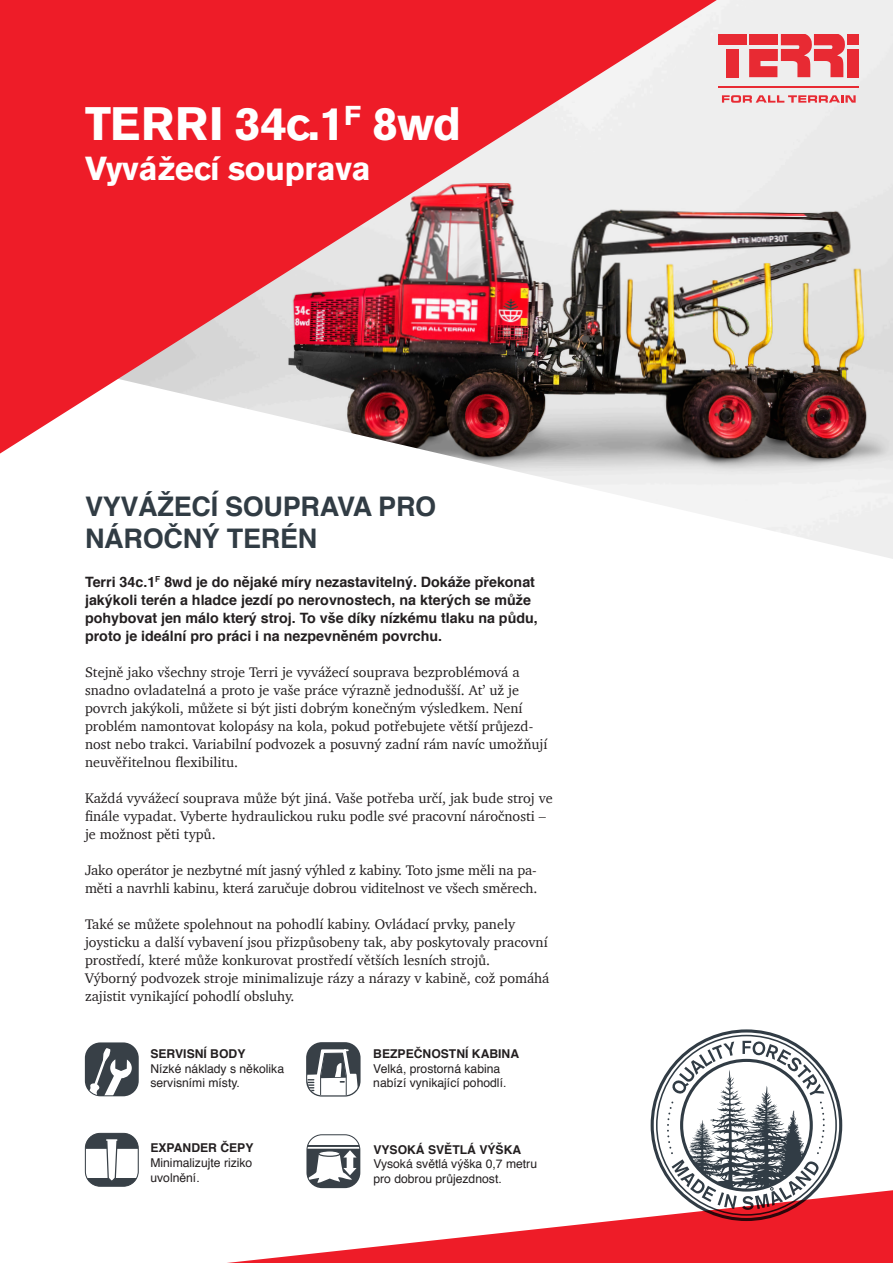
<style>
.page{position:relative;width:893px;height:1263px;background:#fff}
.page>*{position:absolute;margin:0;border:0;box-sizing:border-box;transform-origin:0 0}
.t1{font:700 46.5px "Akzidenz Grotesk BE";letter-spacing:-.01em;color:#fff}
.t2{font:700 33px "Akzidenz Grotesk BE";letter-spacing:-.01em;color:#fff}
.t3{font:700 27px "Helvetica";letter-spacing:-.01em;color:#313c44}
.t4{font:14.25px/18px "Charter";color:#231f20}
.t5{font:700 14.25px/18px "Helvetica";color:#231f20}
.t6{font:12.15px/14.5px "Helvetica";color:#231f20}
.t7{font:700 12.15px "Helvetica";color:#231f20}
</style>
<div class="page">
<img style="left:442px;top:0;width:451px;height:559px">
<svg style="left:0;top:0;width:717px;height:454px;background:#d25e64"></svg>
<svg style="left:227px;top:1190px;width:666px;height:73px"></svg>
<svg style="left:651px;top:1029px;width:191px;height:192px"></svg>
<svg style="left:749px;top:34px;width:96px;height:43px;background:#e96a70"></svg>
<div style="left:847px;top:49px;width:12px;height:28px;background:#e82a33"></div>
<div style="left:726px;top:49px;width:12px;height:28px;background:#e82a33"></div>
<div style="left:749px;top:34px;width:29px;height:11px;background:#e82a33"></div>
<div style="left:719px;top:34px;width:28px;height:11px;background:#e82a33"></div>
<hr style="left:719px;top:86px;width:140px;height:2px;background:#e82a33">
<div style="left:847px;top:34px;width:12px;height:11px;background:#e82a33"></div>
<svg style="left:722px;top:95px;width:134px;height:7px"></svg>
<div style="left:306px;top:1134px;width:54px;height:54px;border:2px solid #384047;border-radius:15px"></div>
<div style="left:307px;top:1135px;width:52px;height:52px;background:#384047;border-radius:15px"></div>
<svg style="left:307px;top:1150px;width:50px;height:33px"></svg>
<div style="left:307px;top:1135px;width:52px;height:10px;background:#fff"></div>
<hr style="left:307px;top:1147px;width:52px;height:2px;background:#fff">
<div style="left:85px;top:1042px;width:54px;height:54px;border:2px solid #384047;border-radius:15px"></div>
<div style="left:86px;top:1043px;width:52px;height:52px;background:#384047;border-radius:15px"></div>
<svg style="left:86px;top:1048px;width:46px;height:47px"></svg>
<div style="left:85px;top:1133px;width:53px;height:53px;background:#384047;border-radius:15px"></div>
<svg style="left:85px;top:1149px;width:52px;height:29px"></svg>
<div style="left:105px;top:1138px;width:14px;height:4px;border:1px solid #384047"></div>
<div style="left:85px;top:1133px;width:54px;height:54px;border:1px solid #384047;border-radius:15px"></div>
<div style="left:306px;top:1042px;width:55px;height:54px;border:2px solid #384047;border-radius:15px"></div>
<svg style="left:307px;top:1043px;width:52px;height:52px"></svg>
<p class="t1" style="left:85px;top:97px;width:378px">TERRI 34c.1<sup>F</sup> 8wd</p>
<p class="t2" style="left:85px;top:149px;width:287px">Vyvážecí souprava</p>
<p class="t3" style="left:85px;top:484px;width:353px">VYVÁŽECÍ SOUPRAVA PRO</p>
<p class="t3" style="left:85px;top:517px;width:234px">NÁROČNÝ TERÉN</p>
<p class="t5" style="left:85px;top:573px;width:454px">Terri 34c.1<sup>F</sup> 8wd je do nějaké míry nezastavitelný. Dokáže překonat jakýkoli terén a hladce jezdí po nerovnostech, na kterých se může pohybovat jen málo který stroj. To vše díky nízkému tlaku na půdu, proto je ideální pro práci i na nezpevněném povrchu.</p>
<p class="t4" style="left:85px;top:663px;width:464px">Stejně jako všechny stroje Terri je vyvážecí souprava bezproblémová a snadno ovladatelná a proto je vaše práce výrazně jednodušší. Ať už je povrch jakýkoli, můžete si být jisti dobrým konečným výsledkem. Není problém namontovat kolopásy na kola, pokud potřebujete větší průjezd&shy;nost nebo trakci. Variabilní podvozek a posuvný zadní rám navíc umožňují neuvěřitelnou flexibilitu.</p>
<p class="t4" style="left:85px;top:789px;width:469px">Každá vyvážecí souprava může být jiná. Vaše potřeba určí, jak bude stroj ve finále vypadat. Vyberte hydraulickou ruku podle své pracovní náročnosti – je možnost pěti typů.</p>
<p class="t4" style="left:85px;top:861px;width:454px">Jako operátor je nezbytné mít jasný výhled z kabiny. Toto jsme měli na pa&shy;měti a navrhli kabinu, která zaručuje dobrou viditelnost ve všech směrech.</p>
<p class="t4" style="left:85px;top:915px;width:464px">Také se můžete spolehnout na pohodlí kabiny. Ovládací prvky, panely joysticku a další vybavení jsou přizpůsobeny tak, aby poskytovaly pracovní prostředí, které může konkurovat prostředí větších lesních strojů.</p>
<p class="t4" style="left:85px;top:969px;width:466px">Výborný podvozek stroje minimalizuje rázy a nárazy v kabině, což pomáhá zajistit vynikající pohodlí obsluhy.</p>
<p class="t7" style="left:150px;top:1044px;width:97px">SERVISNÍ BODY</p>
<p class="t6" style="left:150px;top:1061px;width:135px">Nízké náklady s několika servisními místy.</p>
<p class="t7" style="left:150px;top:1138px;width:105px">EXPANDER ČEPY</p>
<p class="t6" style="left:150px;top:1156px;width:103px">Minimalizujte riziko</p>
<p class="t6" style="left:150px;top:1170px;width:51px">uvolnění.</p>
<p class="t7" style="left:373px;top:1044px;width:147px">BEZPEČNOSTNÍ KABINA</p>
<p class="t6" style="left:373px;top:1061px;width:129px">Velká, prostorná kabina</p>
<p class="t6" style="left:373px;top:1076px;width:135px">nabízí vynikající pohodlí.</p>
<p class="t7" style="left:373px;top:1140px;width:149px">VYSOKÁ SVĚTLÁ VÝŠKA</p>
<p class="t6" style="left:373px;top:1157px;width:165px">Vysoká světlá výška 0,7 metru pro dobrou průjezdnost.</p>
</div>
